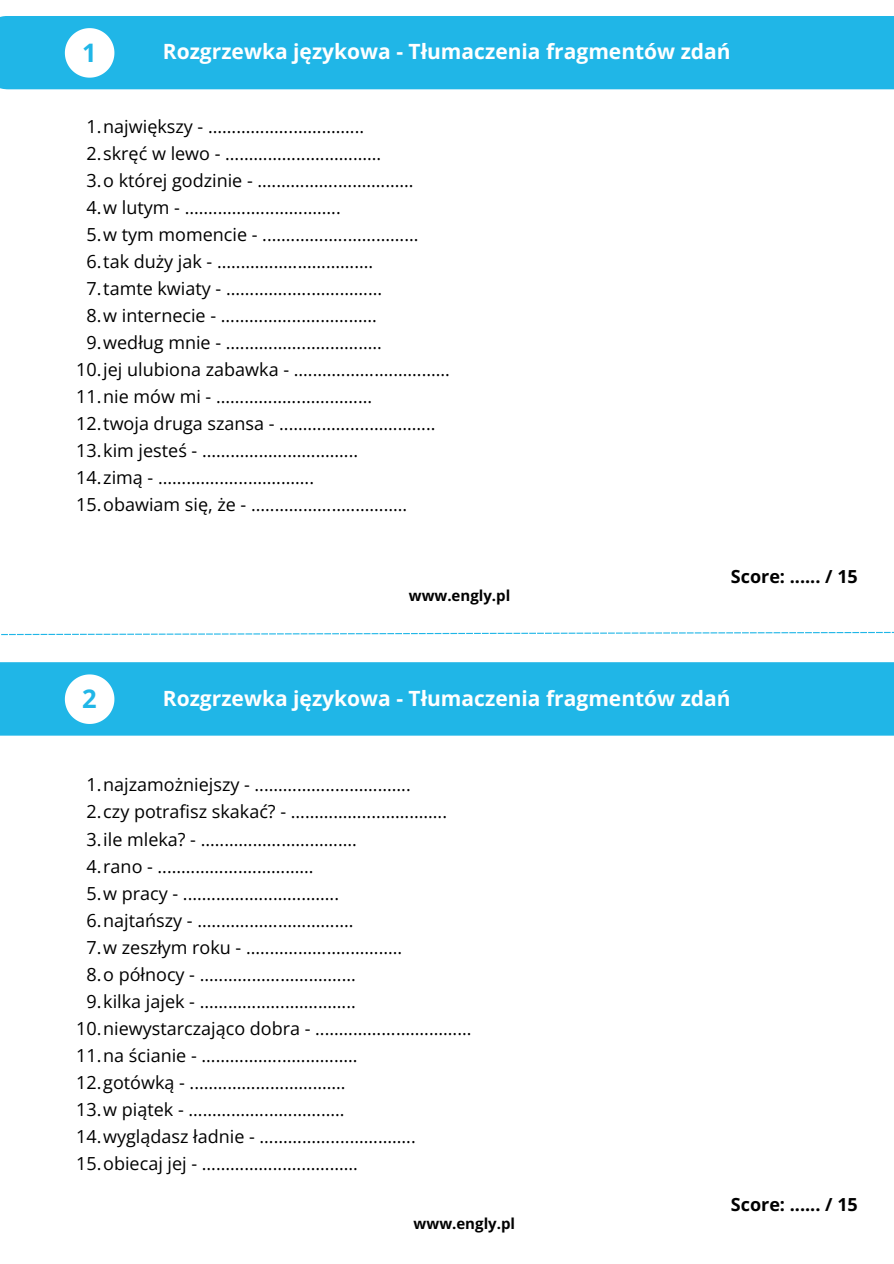
<style>
.page{position:relative;width:894px;height:1264px;background:#fff}
.page>*{position:absolute;margin:0;border:0;box-sizing:border-box;transform-origin:0 0}
.t1{font:700 25.5px "Open Sans";color:#20b6e7}
.t2{font:700 21px "Open Sans";color:#fff}
.t3{font:18px "Open Sans";color:#000}
.t4{font:700 18px "Open Sans";color:#000}
.t5{font:700 15px "Open Sans";color:#000}
</style>
<div class="page">
<div style="left:0;top:16px;width:893px;height:73px;background:#20b6e7"></div>
<div style="left:0;top:662px;width:893px;height:73px;background:#20b6e7"></div>
<svg style="left:1px;top:631px;width:892px;height:4px"></svg>
<svg style="left:65px;top:674px;width:49px;height:50px"></svg>
<svg style="left:65px;top:28px;width:49px;height:50px"></svg>
<p class="t1" style="left:82px;top:35px;width:16px">1</p>
<h1 class="t2" style="left:163px;top:37px;width:569px">Rozgrzewka językowa - Tłumaczenia fragmentów zdań</h1>
<p class="t3" style="left:86px;top:114px;width:279px">1.największy - .................................</p>
<p class="t3" style="left:86px;top:141px;width:296px">2.skręć w lewo - .................................</p>
<p class="t3" style="left:86px;top:168px;width:328px">3.o której godzinie - .................................</p>
<p class="t3" style="left:86px;top:195px;width:256px">4.w lutym - .................................</p>
<p class="t3" style="left:86px;top:222px;width:333px">5.w tym momencie - .................................</p>
<p class="t3" style="left:86px;top:249px;width:288px">6.tak duży jak - .................................</p>
<p class="t3" style="left:86px;top:276px;width:297px">7.tamte kwiaty - .................................</p>
<p class="t3" style="left:86px;top:303px;width:292px">8.w internecie - .................................</p>
<p class="t3" style="left:86px;top:330px;width:297px">9.według mnie - .................................</p>
<p class="t3" style="left:76px;top:357px;width:375px">10.jej ulubiona zabawka - .................................</p>
<p class="t3" style="left:76px;top:384px;width:297px">11.nie mów mi - .................................</p>
<p class="t3" style="left:76px;top:411px;width:360px">12.twoja druga szansa - .................................</p>
<p class="t3" style="left:76px;top:438px;width:283px">13.kim jesteś - .................................</p>
<p class="t3" style="left:76px;top:465px;width:239px">14.zimą - .................................</p>
<p class="t3" style="left:76px;top:492px;width:332px">15.obawiam się, że - .................................</p>
<p class="t5" style="left:408px;top:584px;width:103px">www.engly.pl</p>
<p class="t4" style="left:730px;top:563px;width:128px">Score: ...... / 15</p>
<p class="t1" style="left:82px;top:681px;width:16px">2</p>
<p class="t2" style="left:163px;top:683px;width:569px">Rozgrzewka językowa - Tłumaczenia fragmentów zdań</p>
<h2 class="t3" style="left:86px;top:772px;width:326px">1.najzamożniejszy - .................................</h2>
<p class="t3" style="left:86px;top:799px;width:362px">2.czy potrafisz skakać? - .................................</p>
<p class="t3" style="left:86px;top:826px;width:272px">3.ile mleka? - .................................</p>
<h1 class="t3" style="left:86px;top:853px;width:229px">4.rano - .................................</h1>
<p class="t3" style="left:86px;top:880px;width:254px">5.w pracy - .................................</p>
<p class="t3" style="left:86px;top:907px;width:268px">6.najtańszy - .................................</p>
<p class="t3" style="left:86px;top:934px;width:317px">7.w zeszłym roku - .................................</p>
<p class="t3" style="left:86px;top:961px;width:271px">8.o północy - .................................</p>
<p class="t3" style="left:86px;top:988px;width:271px">9.kilka jajek - .................................</p>
<p class="t3" style="left:76px;top:1015px;width:397px">10.niewystarczająco dobra - .................................</p>
<p class="t3" style="left:76px;top:1042px;width:283px">11.na ścianie - .................................</p>
<p class="t3" style="left:76px;top:1069px;width:271px">12.gotówką - .................................</p>
<p class="t3" style="left:76px;top:1096px;width:270px">13.w piątek - .................................</p>
<p class="t3" style="left:76px;top:1123px;width:341px">14.wyglądasz ładnie - .................................</p>
<p class="t3" style="left:76px;top:1150px;width:283px">15.obiecaj jej - .................................</p>
<p class="t5" style="left:413px;top:1212px;width:103px">www.engly.pl</p>
<p class="t4" style="left:730px;top:1191px;width:128px">Score: ...... / 15</p>
</div>
